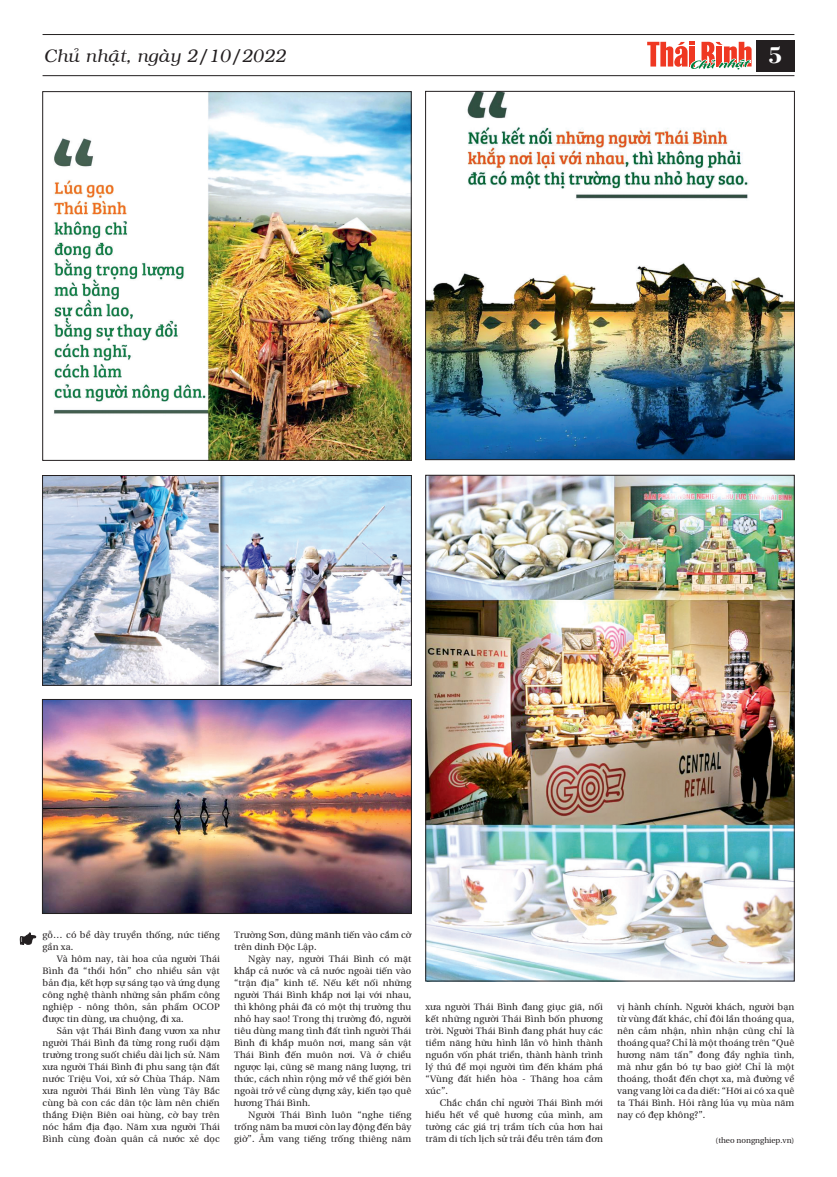
<style>
.page{position:relative;width:837px;height:1177px;background:#fff}
.page>*{position:absolute;margin:0;border:0;box-sizing:border-box;transform-origin:0 0}
.t1{font:24px "VNI Bodon Bold";color:#fff}
.t2{font:italic 18px "VNI";color:#231f20}
.Body{font:9.5px/12px "BHD utopia Long";letter-spacing:.01em;color:#231f20;text-align:justify}
.Body-2{font:8px "BHD utopia Long";color:#231f20}
</style>
<div class="page">
<hr style="left:43px;top:34px;width:751px;height:1px;background:#231f20">
<hr style="left:43px;top:75px;width:751px;height:1px;background:#231f20">
<div style="left:755px;top:40px;width:39px;height:31px;background:#231f20"></div>
<svg style="left:647px;top:42px;width:105px;height:35px"></svg>
<img style="left:54px;top:93px;width:355px;height:365px">
<div style="left:42px;top:91px;width:369px;height:369px;border:1px solid #231f20"></div>
<img style="left:44px;top:477px;width:365px;height:206px">
<div style="left:42px;top:475px;width:369px;height:210px;border:1px solid #231f20"></div>
<img style="left:427px;top:93px;width:365px;height:365px">
<div style="left:425px;top:91px;width:369px;height:369px;border:1px solid #231f20"></div>
<img style="left:427px;top:477px;width:365px;height:502px">
<img style="left:44px;top:701px;width:365px;height:210px">
<div style="left:42px;top:699px;width:369px;height:214px;border:1px solid #231f20"></div>
<svg style="left:20px;top:932px;width:16px;height:12px"></svg>
<p class="t2" style="left:44px;top:43px;width:243px">Chuû nhaät, ngaøy 2/10/2022</p>
<p class="t1" style="left:767px;top:37px;width:16px">5</p>
<p class="Body" style="left:43px;top:927px;width:179px">gỗ… có bề dày truyền thống, nức tiếng gần xa.</p>
<p class="Body" style="left:43px;top:951px;width:179px;text-indent:14px">Và hôm nay, tài hoa của người Thái Bình đã “thổi hồn” cho nhiều sản vật bản địa, kết hợp sự sáng tạo và ứng dụng công nghệ thành những sản phẩm công nghiệp - nông thôn, sản phẩm OCOP được tin dùng, ưa chuộng, đi xa.</p>
<p class="Body" style="left:43px;top:1023px;width:179px;text-indent:14px">Sản vật Thái Bình đang vươn xa như người Thái Bình đã từng rong ruổi dặm trường trong suốt chiều dài lịch sử. Năm xưa người Thái Bình đi phu sang tận đất nước Triệu Voi, xứ sở Chùa Tháp. Năm xưa người Thái Bình lên vùng Tây Bắc cùng bà con các dân tộc làm nên chiến thắng Điện Biên oai hùng, cờ bay trên nóc hầm địa đạo. Năm xưa người Thái Bình cùng đoàn quân cả nước xẻ dọc</p>
<p class="Body" style="left:234px;top:927px;width:179px">Trường Sơn, dũng mãnh tiến vào cắm cờ trên dinh Độc Lập.</p>
<p class="Body" style="left:234px;top:951px;width:179px;text-indent:14px">Ngày nay, người Thái Bình có mặt khắp cả nước và cả nước ngoài tiến vào “trận địa” kinh tế. Nếu kết nối những người Thái Bình khắp nơi lại với nhau, thì không phải đã có một thị trường thu nhỏ hay sao! Trong thị trường đó, người tiêu dùng mang tình đất tình người Thái Bình đi khắp muôn nơi, mang sản vật Thái Bình đến muôn nơi. Và ở chiều ngược lại, cũng sẽ mang năng lượng, tri thức, cách nhìn rộng mở về thế giới bên ngoài trở về cùng dựng xây, kiến tạo quê hương Thái Bình.</p>
<p class="Body" style="left:234px;top:1107px;width:179px;text-indent:14px">Người Thái Bình luôn “nghe tiếng trống năm ba mươi còn lay động đến bây giờ”. Âm vang tiếng trống thiêng năm</p>
<p class="Body" style="left:425px;top:1000px;width:179px">xưa người Thái Bình đang giục giã, nối kết những người Thái Bình bốn phương trời. Người Thái Bình đang phát huy các tiềm năng hữu hình lẫn vô hình thành nguồn vốn phát triển, thành hành trình lý thú để mọi người tìm đến khám phá “Vùng đất hiền hòa - Thăng hoa cảm xúc”.</p>
<p class="Body" style="left:425px;top:1096px;width:179px;text-indent:14px">Chắc chắn chỉ người Thái Bình mới hiểu hết về quê hương của mình, am tường các giá trị trầm tích của hơn hai trăm di tích lịch sử trải đều trên tám đơn</p>
<p class="Body" style="left:617px;top:1000px;width:179px">vị hành chính. Người khách, người bạn từ vùng đất khác, chỉ đôi lần thoáng qua, nên cảm nhận, nhìn nhận cũng chỉ là thoáng qua? Chỉ là một thoáng trên “Quê hương năm tấn” đong đầy nghĩa tình, mà như gắn bó tự bao giờ! Chỉ là một thoáng, thoắt đến chợt xa, mà đường về vang vang lời ca da diết: “Hỡi ai có xa quê ta Thái Bình. Hỏi rằng lúa vụ mùa năm nay có đẹp không?”.</p>
<p class="Body-2" style="left:715px;top:1133px;width:80px">(theo nongnghiep.vn)</p>
</div>
